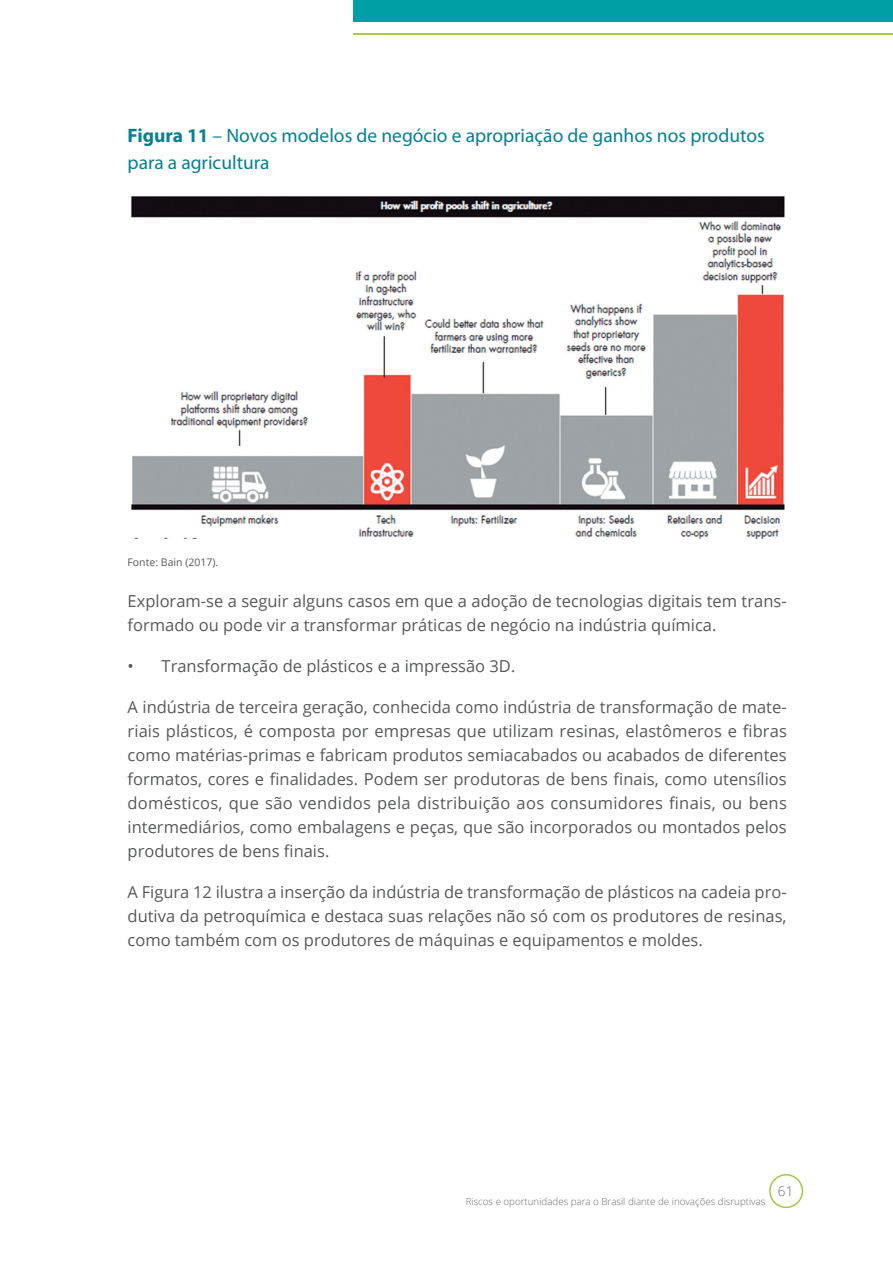
<style>
.page{position:relative;width:893px;height:1263px;background:#fff}
.page>*{position:absolute;margin:0;border:0;box-sizing:border-box;transform-origin:0 0}
.t1{font:19.5px/27px "Myriad Pro";color:#087f90}
.t2{font:16.5px/24px "Open Sans";color:#57585a;text-align:justify}
.t3{font:300 13.5px "Open Sans";color:#6c6d70}
.t4{font:10.5px "Open Sans";color:#57585a}
.t5{font:300 9.75px "Open Sans";color:#6c6d70}
.s1{font-weight:700}
</style>
<div class="page">
<img style="left:131px;top:195px;width:654px;height:344px">
<div style="left:353px;top:0;width:540px;height:21px;background:#009fa5"></div>
<hr style="left:353px;top:33px;width:540px;height:2px;background:#a4c64b">
<div style="left:769px;top:1174px;width:34px;height:34px;border:2px solid #a4c64b;border-radius:50%"></div>
<p class="t1" style="left:128px;top:122px;width:639px"><span class="s1">Figura 11</span> – Novos modelos de negócio e apropriação de ganhos nos produtos para a agricultura</p>
<p class="t4" style="left:128px;top:555px;width:92px">Fonte: Bain (2017).</p>
<p class="t2" style="left:128px;top:589px;width:661px">Exploram-se a seguir alguns casos em que a adoção de tecnologias digitais tem trans&shy;formado ou pode vir a transformar práticas de negócio na indústria química.</p>
<p class="t2" style="left:128px;top:654px;width:389px">• Transformação de plásticos e a impressão 3D.</p>
<p class="t2" style="left:128px;top:695px;width:661px">A indústria de terceira geração, conhecida como indústria de transformação de mate&shy;riais plásticos, é composta por empresas que utilizam resinas, elastômeros e fibras como matérias-primas e fabricam produtos semiacabados ou acabados de diferentes formatos, cores e finalidades. Podem ser produtoras de bens finais, como utensílios domésticos, que são vendidos pela distribuição aos consumidores finais, ou bens intermediários, como embalagens e peças, que são incorporados ou montados pelos produtores de bens finais.</p>
<p class="t2" style="left:128px;top:880px;width:661px">A Figura 12 ilustra a inserção da indústria de transformação de plásticos na cadeia pro&shy;dutiva da petroquímica e destaca suas relações não só com os produtores de resinas, como também com os produtores de máquinas e equipamentos e moldes.</p>
<p class="t5" style="left:466px;top:1195px;width:301px">Riscos e oportunidades para o Brasil diante de inovações disruptivas</p>
<p class="t3" style="left:778px;top:1182px;width:17px">61</p>
</div>
